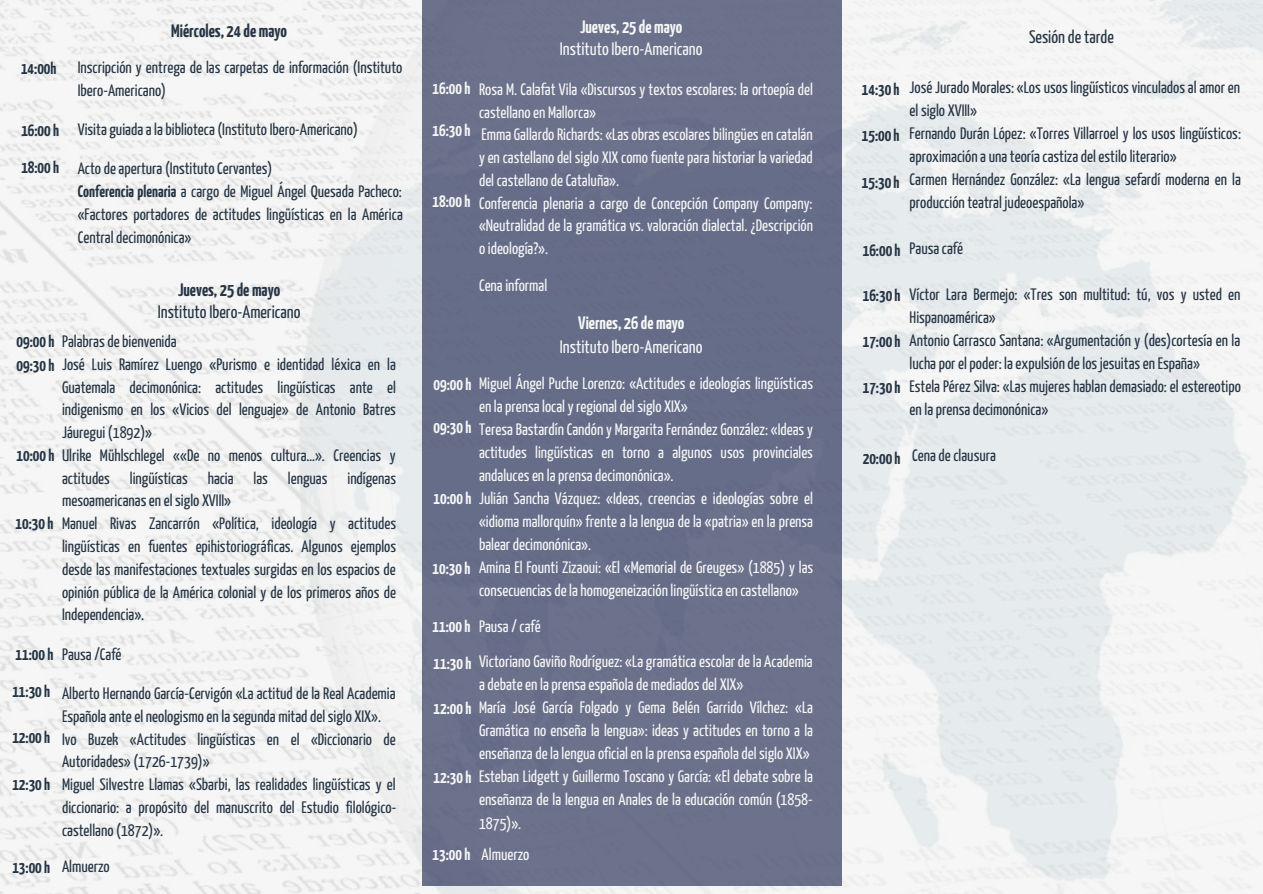
<style>
.page{position:relative;width:1263px;height:894px;background:#fff}
.page>*{position:absolute;margin:0;border:0;box-sizing:border-box;transform-origin:0 0}
.t1{font:18px "Yanone Kaffeesatz";color:#253444}
.t2{font:700 18px "Yanone Kaffeesatz";color:#253444}
.t3{font:18px "Yanone Kaffeesatz";color:#f5f6f5}
.t4{font:18px "Yanone Kaffeesatz";color:#f6f7f6}
.t5{font:700 18px "Yanone Kaffeesatz";color:#f6f7f6}
.t6{font:700 18px "Yanone Kaffeesatz";color:#f5f6f5}
.t7{font:16.5px/22.8px "Yanone Kaffeesatz";color:#253444}
.t8{font:16.5px/23px "Yanone Kaffeesatz";color:#f6f7f6}
.t9{font:16.5px/22.8px "Yanone Kaffeesatz";color:#f5f6f5}
.t10{font:700 16.5px/24px "Yanone Kaffeesatz";color:#253444}
.t11{font:700 16.5px "Yanone Kaffeesatz";color:#f6f7f6}
.t12{font:700 16.5px "Yanone Kaffeesatz";color:#f5f6f5}
.s1{font-weight:700}
</style>
<div class="page">
<img style="left:0;top:0;width:1263px;height:893px">
<div style="left:422px;top:0;width:419px;height:884px;background:#696e89"></div>
<p class="t10" style="left:21px;top:57px;width:37px">14:00h</p>
<p class="t10" style="left:21px;top:120px;width:39px">16:00 h</p>
<p class="t10" style="left:21px;top:157px;width:39px">18:00 h</p>
<p class="t2" style="left:171px;top:24px;width:117px">Miércoles, 24 de mayo</p>
<p class="t7" style="left:78px;top:57px;width:326px">Inscripción y entrega de las carpetas de información (Instituto<br>Ibero-Americano)</p>
<p class="t7" style="left:78px;top:119px;width:282px">Visita guiada a la biblioteca (Instituto Ibero-Americano)</p>
<p class="t7" style="left:78px;top:158px;width:327px">Acto de apertura (Instituto Cervantes)<br><span class="s1">Conferencia plenaria</span> a cargo de Miguel Ángel Quesada Pacheco: «Factores portadores de actitudes lingüísticas en la América Central decimonónica»</p>
<p class="t10" style="left:17px;top:330px;width:39px">09:00 h<br>09:30 h</p>
<p class="t10" style="left:17px;top:444px;width:39px">10:00 h</p>
<p class="t10" style="left:16px;top:512px;width:39px">10:30 h</p>
<p class="t10" style="left:16px;top:643px;width:39px">11:00 h</p>
<p class="t10" style="left:12px;top:680px;width:39px">11:30 h</p>
<p class="t10" style="left:12px;top:726px;width:39px">12:00 h</p>
<p class="t10" style="left:12px;top:772px;width:39px">12:30 h</p>
<p class="t10" style="left:12px;top:856px;width:39px">13:00 h</p>
<p class="t2" style="left:178px;top:283px;width:104px">Jueves, 25 de mayo</p>
<p class="t1" style="left:158px;top:304px;width:144px">Instituto Ibero-Americano</p>
<p class="t7" style="left:62px;top:331px;width:336px">Palabras de bienvenida<br>José Luis Ramírez Luengo «Purismo e identidad léxica en la Guatemala decimonónica: actitudes lingüísticas ante el indigenismo en los «Vicios del lenguaje» de Antonio Batres Jáuregui (1892)»<br>Ulrike Mühlschlegel ««De no menos cultura…». Creencias y actitudes lingüísticas hacia las lenguas indígenas mesoamericanas en el siglo XVIII»<br>Manuel Rivas Zancarrón «Política, ideología y actitudes lingüísticas en fuentes epihistoriográficas. Algunos ejemplos desde las manifestaciones textuales surgidas en los espacios de opinión pública de la América colonial y de los primeros años de Independencia».</p>
<p class="t7" style="left:62px;top:643px;width:61px">Pausa /Café</p>
<p class="t7" style="left:62px;top:683px;width:336px">Alberto Hernando García-Cervigón «La actitud de la Real Academia Española ante el neologismo en la segunda mitad del siglo XIX».<br>Ivo Buzek «Actitudes lingüísticas en el «Diccionario de Autoridades» (1726-1739)»<br>Miguel Silvestre Llamas «Sbarbi, las realidades lingüísticas y el diccionario: a propósito del manuscrito del Estudio filológico&shy;castellano (1872)».</p>
<p class="t7" style="left:62px;top:856px;width:49px">Almuerzo</p>
<p class="t12" style="left:433px;top:82px;width:39px">16:00 h</p>
<p class="t12" style="left:433px;top:124px;width:39px">16:30 h</p>
<p class="t12" style="left:433px;top:195px;width:39px">18:00 h</p>
<p class="t6" style="left:580px;top:20px;width:104px">Jueves, 25 de mayo</p>
<p class="t3" style="left:560px;top:41px;width:144px">Instituto Ibero-Americano</p>
<p class="t9" style="left:479px;top:79px;width:336px">Rosa M. Calafat Vila «Discursos y textos escolares: la ortoepía del castellano en Mallorca»<br>Emma Gallardo Richards: «Las obras escolares bilingües en catalán y en castellano del siglo XIX como fuente para historiar la variedad del castellano de Cataluña».<br>Conferencia plenaria a cargo de Concepción Company Company: «Neutralidad de la gramática vs. valoración dialectal. ¿Descripción o ideología?».</p>
<p class="t9" style="left:479px;top:275px;width:70px">Cena informal</p>
<p class="t11" style="left:434px;top:378px;width:39px">09:00 h</p>
<p class="t11" style="left:434px;top:421px;width:39px">09:30 h</p>
<p class="t11" style="left:434px;top:491px;width:39px">10:00 h</p>
<p class="t11" style="left:433px;top:561px;width:39px">10:30 h</p>
<p class="t11" style="left:433px;top:619px;width:39px">11:00 h</p>
<p class="t11" style="left:434px;top:656px;width:39px">11:30 h</p>
<p class="t11" style="left:434px;top:702px;width:39px">12:00 h</p>
<p class="t11" style="left:434px;top:770px;width:39px">12:30 h</p>
<p class="t11" style="left:433px;top:847px;width:39px">13:00 h</p>
<p class="t5" style="left:578px;top:315px;width:108px">Viernes, 26 de mayo</p>
<p class="t4" style="left:560px;top:340px;width:144px">Instituto Ibero-Americano</p>
<p class="t8" style="left:479px;top:373px;width:336px">Miguel Ángel Puche Lorenzo: «Actitudes e ideologías lingüísticas en la prensa local y regional del siglo XIX»<br>Teresa Bastardín Candón y Margarita Fernández González: «Ideas y actitudes lingüísticas en torno a algunos usos provinciales andaluces en la prensa decimonónica».<br>Julián Sancha Vázquez: «Ideas, creencias e ideologías sobre el «idioma mallorquín» frente a la lengua de la «patria» en la prensa balear decimonónica».<br>Amina El Founti Zizaoui: «El «Memorial de Greuges» (1885) y las consecuencias de la homogeneización lingüística en castellano»</p>
<p class="t8" style="left:479px;top:609px;width:335px;line-height:35.5px">Pausa / café<br>Victoriano Gaviño Rodríguez: «La gramática escolar de la Academia</p>
<p class="t8" style="left:479px;top:674px;width:336px">a debate en la prensa española de mediados del XIX»<br>María José García Folgado y Gema Belén Garrido Vílchez: «La Gramática no enseña la lengua»: ideas y actitudes en torno a la enseñanza de la lengua oficial en la prensa española del siglo XIX» Esteban Lidgett y Guillermo Toscano y García: «El debate sobre la enseñanza de la lengua en Anales de la educación común (1858- 1875)».</p>
<p class="t8" style="left:482px;top:843px;width:49px">Almuerzo</p>
<p class="t1" style="left:1029px;top:30px;width:86px">Sesión de tarde</p>
<p class="t10" style="left:862px;top:79px;width:39px">14:30 h</p>
<p class="t10" style="left:862px;top:125px;width:39px">15:00 h</p>
<p class="t10" style="left:862px;top:171px;width:39px">15:30 h</p>
<p class="t10" style="left:863px;top:240px;width:39px">16:00 h</p>
<p class="t10" style="left:863px;top:284px;width:39px">16:30 h</p>
<p class="t10" style="left:863px;top:330px;width:39px">17:00 h</p>
<p class="t10" style="left:863px;top:377px;width:39px">17:30 h</p>
<p class="t10" style="left:863px;top:447px;width:39px">20:00 h</p>
<p class="t7" style="left:910px;top:77px;width:333px">José Jurado Morales: «Los usos lingüísticos vinculados al amor en el siglo XVIII»<br>Fernando Durán López: «Torres Villarroel y los usos lingüísticos: aproximación a una teoría castiza del estilo literario»<br>Carmen Hernández González: «La lengua sefardí moderna en la producción teatral judeoespañola»</p>
<p class="t7" style="left:910px;top:238px;width:55px">Pausa café</p>
<p class="t7" style="left:910px;top:284px;width:333px">Víctor Lara Bermejo: «Tres son multitud: tú, vos y usted en Hispanoamérica»<br>Antonio Carrasco Santana: «Argumentación y (des)cortesía en la lucha por el poder: la expulsión de losjesuitas en España»<br>Estela Pérez Silva: «Las mujeres hablan demasiado: el estereotipo en la prensa decimonónica»</p>
<p class="t7" style="left:912px;top:445px;width:85px">Cena de clausura</p>
</div>
